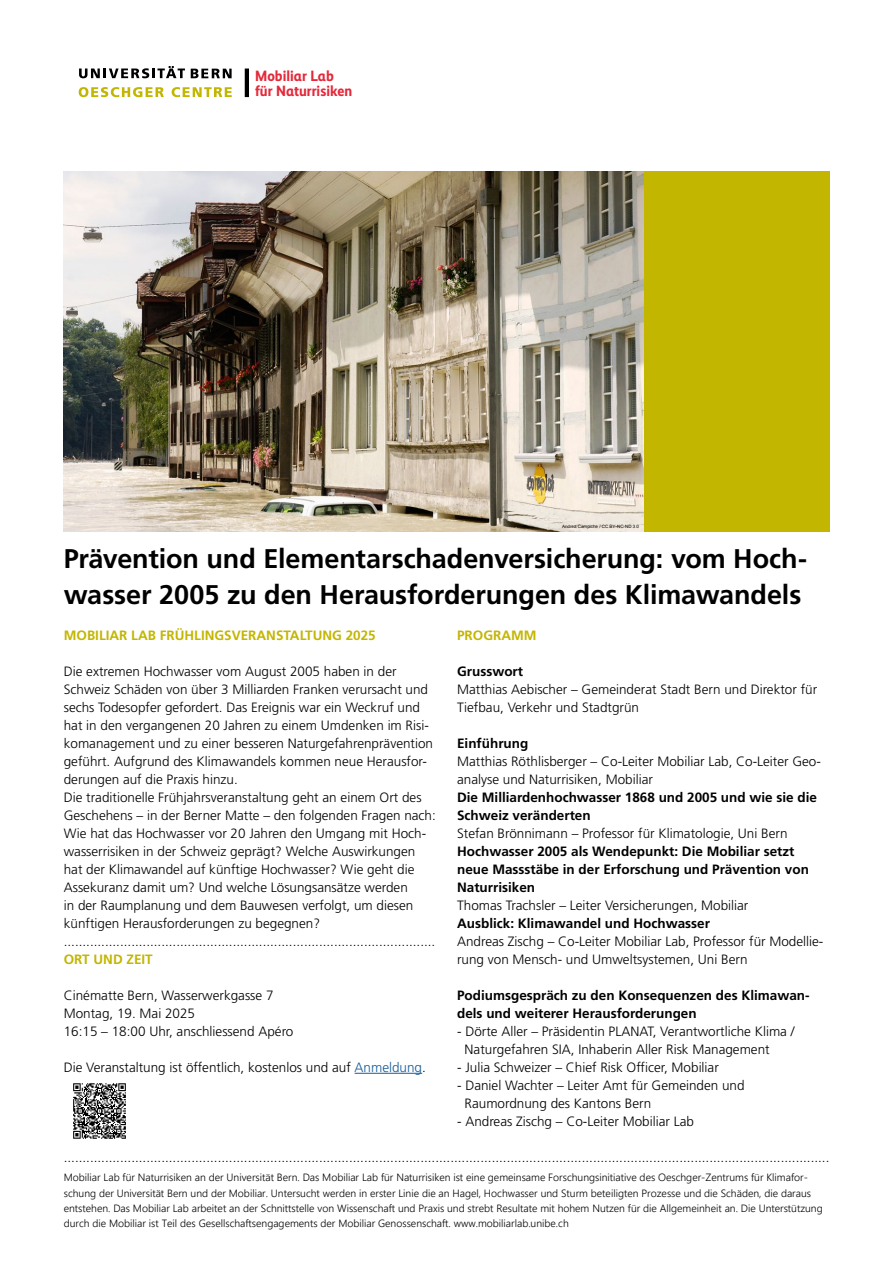
<style>
.page{position:relative;width:893px;height:1263px;background:#fff}
.page>*{position:absolute;margin:0;border:0;box-sizing:border-box;transform-origin:0 0}
.t1{font:700 27px/36px "Frutiger LT Pro";letter-spacing:-.005em;color:#000}
.t2{font:700 15px/15px "Mobiliar Realist";color:#e4293a}
.t3{font:300 13.5px/18px "Frutiger LT Pro";color:#000}
.t4{font:700 13.5px/18px "Frutiger LT Pro";color:#000}
.t5{font:700 13.5px "Frutiger LT Pro";color:#c3b600}
.t6{font:300 10.5px/15.1px "Leelawadee UI";color:#000}
.t7{font:4.5px "Arial";color:#000}
.s1{color:#165b9a}
</style>
<div class="page">
<svg style="left:79px;top:66px;width:106px;height:12px"></svg>
<svg style="left:191px;top:69px;width:41px;height:9px"></svg>
<svg style="left:79px;top:87px;width:85px;height:10px"></svg>
<svg style="left:172px;top:87px;width:60px;height:10px"></svg>
<hr style="left:245px;top:69px;width:4px;height:28px;background:#000">
<div style="left:643px;top:172px;width:186px;height:360px;background:#c3b600"></div>
<hr style="left:355px;top:1073px;width:67px;height:1px;background:#165b9a">
<img style="left:64px;top:172px;width:579px;height:360px">
<img style="left:73px;top:1083px;width:53px;height:56px">
<p class="t2" style="left:255px;top:68px;width:98px">Mobiliar Lab für Naturrisiken</p>
<p class="t7" style="left:562px;top:524px;width:78px">Andrea Campiche / CC BY-NC-ND 3.0</p>
<h1 class="t1" style="left:64px;top:540px;width:745px">Prävention und Elementarschadenversicherung: vom Hoch&shy;wasser 2005 zu den Herausforderungen des Klimawandels</h1>
<p class="t5" style="left:64px;top:627px;width:313px">MOBILIAR LAB FRÜHLINGSVERANSTALTUNG 2025</p>
<p class="t3" style="left:64px;top:662px;width:374px">Die extremen Hochwasser vom August 2005 haben in der Schweiz Schäden von über 3 Milliarden Franken verursacht und sechs Todesopfer gefordert. Das Ereignis war ein Weckruf und hat in den vergangenen 20 Jahren zu einem Umdenken im Risi&shy;komanagement und zu einer besseren Naturgefahrenprävention geführt. Aufgrund des Klimawandels kommen neue Herausfor&shy;derungen auf die Praxis hinzu.<br>Die traditionelle Frühjahrsveranstaltung geht an einem Ort des Geschehens – in der Berner Matte – den folgenden Fragen nach:<br>Wie hat das Hochwasser vor 20 Jahren den Umgang mit Hoch&shy;wasserrisiken in der Schweiz geprägt? Welche Auswirkungen hat der Klimawandel auf künftige Hochwasser? Wie geht die Assekuranz damit um? Und welche Lösungsansätze werden<br>in der Raumplanung und dem Bauwesen verfolgt, um diesen künftigen Herausforderungen zu begegnen? ...................................................................................................</p>
<p class="t5" style="left:64px;top:951px;width:91px">ORT UND ZEIT</p>
<p class="t3" style="left:64px;top:986px;width:231px">Cinématte Bern, Wasserwerkgasse 7<br>Montag, 19. Mai 2025<br>16:15 – 18:00 Uhr, anschliessend Apéro</p>
<p class="t3" style="left:64px;top:1058px;width:364px">Die Veranstaltung ist öffentlich, kostenlos und auf <span class="s1">Anmeldung</span>.</p>
<p class="t5" style="left:457px;top:627px;width:81px">PROGRAMM</p>
<p class="t4" style="left:457px;top:662px;width:67px">Grusswort</p>
<p class="t3" style="left:457px;top:680px;width:362px">Matthias Aebischer – Gemeinderat Stadt Bern und Direktor für<br>Tiefbau, Verkehr und Stadtgrün</p>
<p class="t4" style="left:457px;top:734px;width:73px">Einführung</p>
<p class="t3" style="left:457px;top:752px;width:365px">Matthias Röthlisberger – Co-Leiter Mobiliar Lab, Co-Leiter Geo&shy;analyse und Naturrisiken, Mobiliar</p>
<p class="t4" style="left:457px;top:788px;width:361px">Die Milliardenhochwasser 1868 und 2005 und wie sie die<br>Schweiz veränderten</p>
<p class="t3" style="left:457px;top:824px;width:332px">Stefan Brönnimann – Professor für Klimatologie, Uni Bern</p>
<p class="t4" style="left:457px;top:842px;width:353px">Hochwasser 2005 als Wendepunkt: Die Mobiliar setzt neue Massstäbe in der Erforschung und Prävention von<br>Naturrisiken</p>
<p class="t3" style="left:457px;top:896px;width:293px">Thomas Trachsler – Leiter Versicherungen, Mobiliar</p>
<p class="t4" style="left:457px;top:914px;width:254px">Ausblick: Klimawandel und Hochwasser</p>
<p class="t3" style="left:457px;top:932px;width:368px">Andreas Zischg – Co-Leiter Mobiliar Lab, Professor für Modellie&shy;rung von Mensch- und Umweltsystemen, Uni Bern</p>
<p class="t4" style="left:457px;top:986px;width:354px">Podiumsgespräch zu den Konsequenzen des Klimawan&shy;dels und weiterer Herausforderungen</p>
<p class="t3" style="left:465px;top:1022px;width:331px;text-indent:-8px">- Dörte Aller – Präsidentin PLANAT, Verantwortliche Klima /<br>Naturgefahren SIA, Inhaberin Aller Risk Management</p>
<p class="t3" style="left:457px;top:1058px;width:263px">- Julia Schweizer – Chief Risk Officer, Mobiliar</p>
<p class="t3" style="left:465px;top:1076px;width:282px;text-indent:-8px">- Daniel Wachter – Leiter Amt für Gemeinden und<br>Raumordnung des Kantons Bern</p>
<p class="t3" style="left:457px;top:1112px;width:238px">- Andreas Zischg – Co-Leiter Mobiliar Lab</p>
<p class="t3" style="left:64px;top:1148px;width:767px">............................................................................................................................................................................................................</p>
<p class="t6" style="left:64px;top:1169px;width:760px">Mobiliar Lab für Naturrisiken an der Universität Bern. Das Mobiliar Lab für Naturrisiken ist eine gemeinsame Forschungsinitiative des Oeschger-Zentrums für Klimafor&shy;schung der Universität Bern und der Mobiliar. Untersucht werden in erster Linie die an Hagel, Hochwasser und Sturm beteiligten Prozesse und die Schäden, die daraus entstehen. Das Mobiliar Lab arbeitet an der Schnittstelle von Wissenschaft und Praxis und strebt Resultate mit hohem Nutzen für die Allgemeinheit an. Die Unterstützung durch die Mobiliar ist Teil des Gesellschaftsengagements der Mobiliar Genossenschaft. www.mobiliarlab.unibe.ch</p>
</div>
